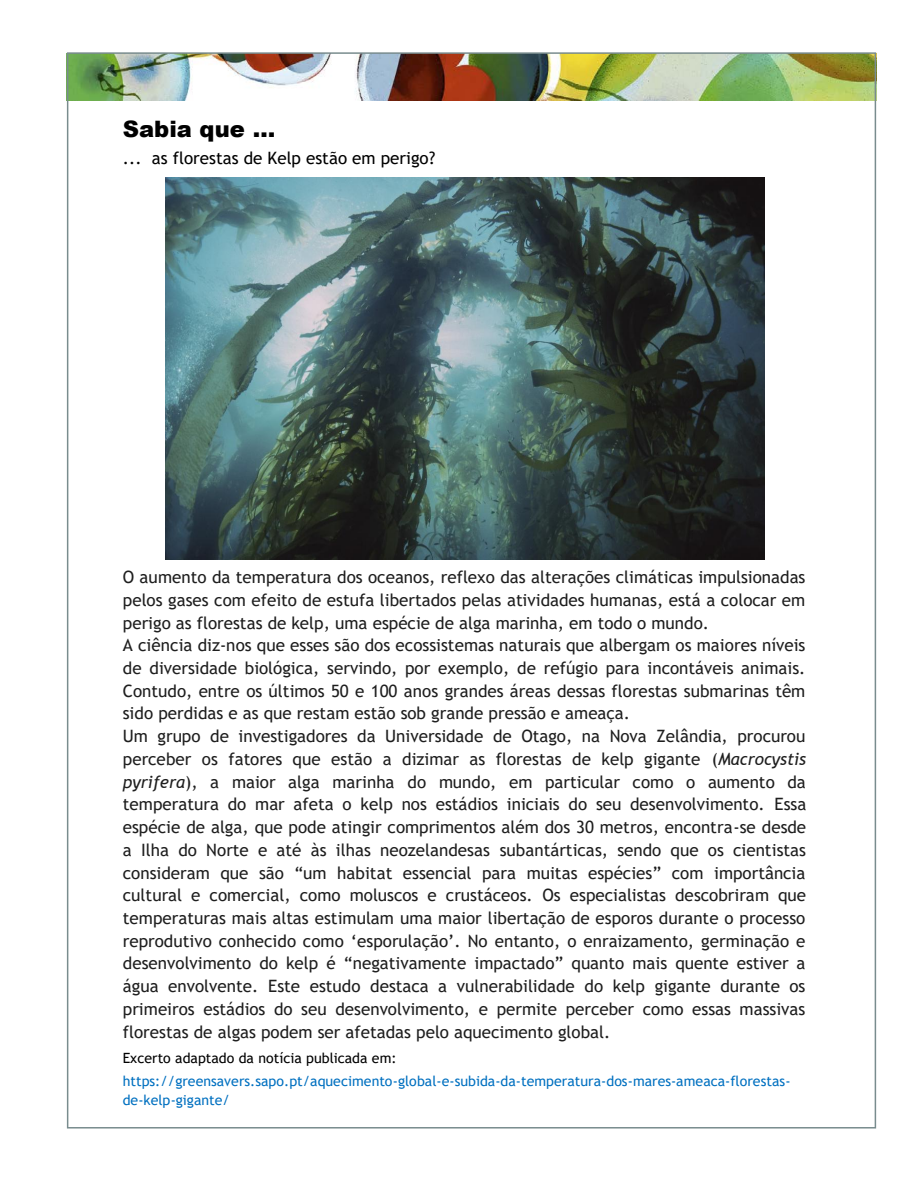
<style>
.page{position:relative;width:918px;height:1188px;background:#fff}
.page>*{position:absolute;margin:0;border:0;box-sizing:border-box;transform-origin:0 0}
.t1{font:900 22.65px "Arial";color:#000}
.t2{font:16.95px/22.6px "Trebuchet MS";color:#1e1e1e}
.t3{font:16.95px "Trebuchet MS";letter-spacing:.005em;color:#000}
.t4{font:14.1px/22.8px "Trebuchet MS";color:#0070c0}
.s1{font-style:italic}
.s2{color:#000}
</style>
<div class="page">
<img style="left:70px;top:55px;width:803px;height:45px">
<img style="left:166px;top:177px;width:599px;height:382px">
<p class="t1" style="left:123px;top:113px;width:154px">Sabia que …</p>
<p class="t3" style="left:123px;top:147px;width:314px">... as florestas de Kelp estão em perigo?</p>
<p class="t2" style="left:123px;top:566px;width:685px">O aumento da temperatura dos oceanos, reflexo das alterações climáticas impulsionadas pelos gases com efeito de estufa libertados pelas atividades humanas, está a colocar em perigo as florestas de kelp, uma espécie de alga marinha, em todo o mundo.<br>A ciência diz-nos que esses são dos ecossistemas naturais que albergam os maiores níveis de diversidade biológica, servindo, por exemplo, de refúgio para incontáveis animais.<br>Contudo, entre os últimos 50 e 100 anos grandes áreas dessas florestas submarinas têm sido perdidas e as que restam estão sob grande pressão e ameaça.<br>Um grupo de investigadores da Universidade de Otago, na Nova Zelândia, procurou perceber os fatores que estão a dizimar as florestas de kelp gigante (<span class="s1">Macrocystis pyrifera</span>), a maior alga marinha do mundo, em particular como o aumento da temperatura do mar afeta o kelp nos estádios iniciais do seu desenvolvimento. Essa espécie de alga, que pode atingir comprimentos além dos 30 metros, encontra-se desde a Ilha do Norte e até às ilhas neozelandesas subantárticas, sendo que os cientistas consideram que são “um habitat essencial para muitas espécies” com importância cultural e comercial, como moluscos e crustáceos. Os especialistas descobriram que temperaturas mais altas estimulam uma maior libertação de esporos durante o processo reprodutivo conhecido como ‘esporulação’. No entanto, o enraizamento, germinação e desenvolvimento do kelp é “negativamente impactado” quanto mais quente estiver a água envolvente. Este estudo destaca a vulnerabilidade do kelp gigante durante os primeiros estádios do seu desenvolvimento, e permite perceber como essas massivas florestas de algas podem ser afetadas pelo aquecimento global.</p>
<p class="t4" style="left:123px;top:1047px;width:669px"><span class="s2">Excerto adaptado da notícia publicada em: </span>https://greensavers.sapo.pt/aquecimento-global-e-subida-da-temperatura-dos-mares-ameaca-florestas-</p>
<p class="t4" style="left:123px;top:1088px;width:109px">de-kelp-gigante/</p>
</div>
